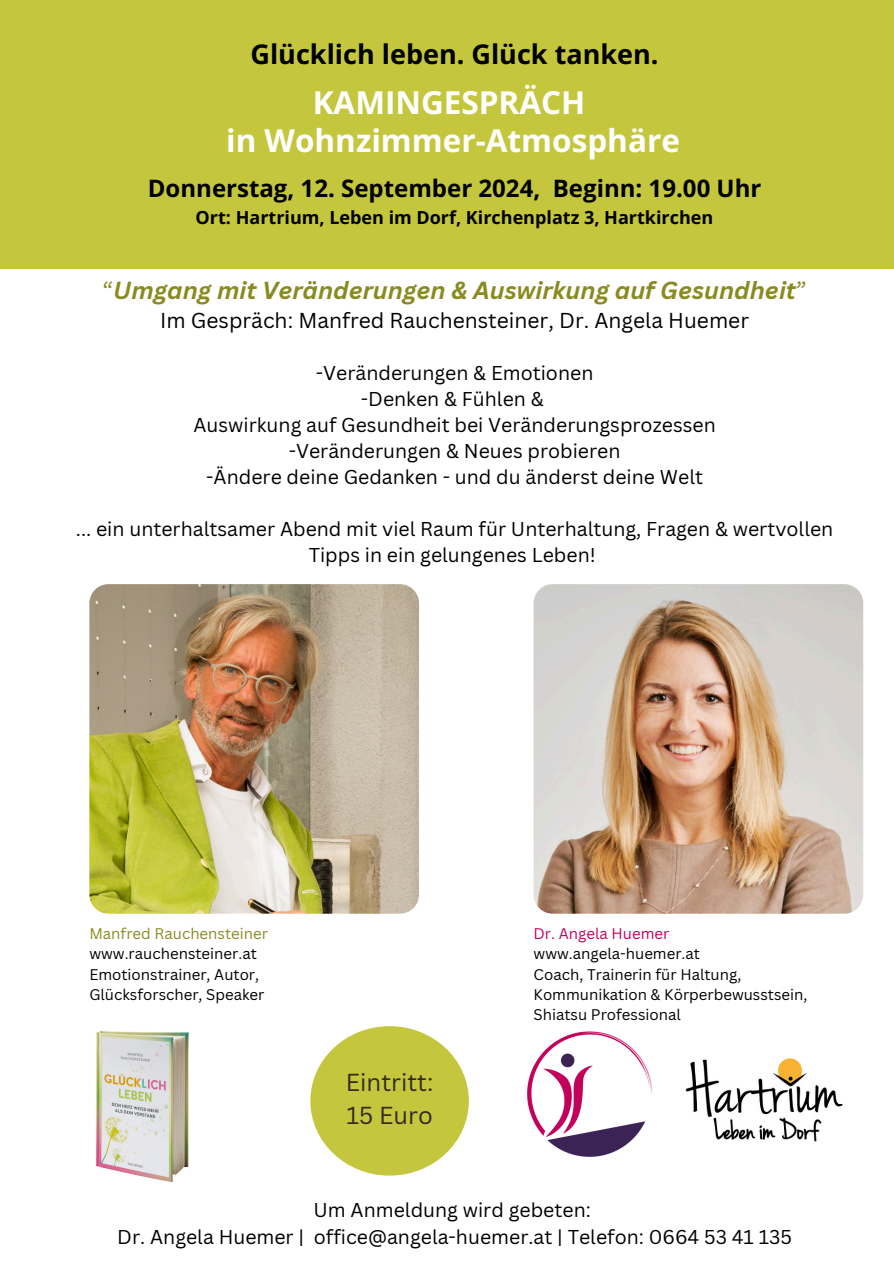
<style>
.page{position:relative;width:894px;height:1264px;background:#fff}
.page>*{position:absolute;margin:0;border:0;box-sizing:border-box;transform-origin:0 0}
.t1{font:700 31.5px/37.2px "Open Sans";color:#fff;text-align:center}
.t2{font:700 27px "Open Sans";color:#000}
.t3{font:italic 700 24px "Canva Sans";color:#898b22}
.t4{font:700 24px "Open Sans";color:#000}
.t5{font:23.85px/32.7px "Canva Sans";color:#33291e}
.t6{font:21px "Canva Sans";color:#000}
.t7{font:19.5px/25.8px "Canva Sans";color:#000;text-align:center}
.t8{font:700 18px "Open Sans";color:#000}
.t9{font:15px/20.2px "Canva Sans";color:#000}
.t10{font:15px "Canva Sans";color:#898b22}
.t11{font:15px "Canva Sans";color:#c3005c}
.s1{font-weight:400;font-style:normal}
</style>
<div class="page">
<img style="left:89px;top:584px;width:330px;height:329px;border-radius:19px">
<img style="left:685px;top:1058px;width:158px;height:84px">
<img style="left:96px;top:1031px;width:93px;height:151px">
<img style="left:527px;top:1031px;width:126px;height:126px">
<img style="left:533px;top:584px;width:330px;height:329px;border-radius:19px">
<div style="left:310px;top:1026px;width:158px;height:149px;background:#c4c73e;border-radius:50%"></div>
<div style="left:0;top:0;width:893px;height:269px;background:#c4c73e"></div>
<p class="t2" style="left:250px;top:35px;width:409px">Glücklich leben. Glück tanken.</p>
<p class="t1" style="left:226px;top:84px;width:455px">KAMINGESPRÄCH<br>in Wohnzimmer-Atmosphäre</p>
<p class="t4" style="left:148px;top:171px;width:615px">Donnerstag, 12. September 2024, Beginn: 19.00 Uhr</p>
<p class="t8" style="left:195px;top:204px;width:519px">Ort: Hartrium, Leben im Dorf, Kirchenplatz 3, Hartkirchen</p>
<h4 class="t3" style="left:102px;top:274px;width:705px"><span class="s1">“</span>Umgang mit Veränderungen &amp; Auswirkung auf Gesundheit<span class="s1">”</span></h4>
<h4 class="t6" style="left:160px;top:305px;width:590px">Im Gespräch: Manfred Rauchensteiner, Dr. Angela Huemer</h4>
<h4 class="t7" style="left:316px;top:360px;width:279px">-Veränderungen &amp; Emotionen</h4>
<p class="t7" style="left:193px;top:386px;width:523px">-Denken &amp; Fühlen &amp;<br>Auswirkung auf Gesundheit bei Veränderungsprozessen -Veränderungen &amp; Neues probieren<br>-Ändere deine Gedanken - und du änderst deine Welt</p>
<p class="t7" style="left:76px;top:515px;width:758px">... ein unterhaltsamer Abend mit viel Raum für Unterhaltung, Fragen &amp; wertvollen<br>Tipps in ein gelungenes Leben!</p>
<p class="t10" style="left:89px;top:923px;width:180px">Manfred Rauchensteiner</p>
<p class="t9" style="left:89px;top:943px;width:169px">www.rauchensteiner.at</p>
<p class="t9" style="left:89px;top:963px;width:176px">Emotionstrainer, Autor,<br>Glücksforscher, Speaker</p>
<h4 class="t5" style="left:345px;top:1065px;width:89px">Eintritt:<br>15 Euro</h4>
<p class="t11" style="left:533px;top:923px;width:137px">Dr. Angela Huemer</p>
<p class="t9" style="left:533px;top:943px;width:168px">www.angela-huemer.at</p>
<h3 class="t9" style="left:533px;top:963px;width:275px">Coach, Trainerin für Haltung,<br>Kommunikation &amp; Körperbewusstsein,<br>Shiatsu Professional</h3>
<p class="t7" style="left:117px;top:1195px;width:676px;line-height:27px">Um Anmeldung wird gebeten:<br>Dr. Angela Huemer | office@angela-huemer.at | Telefon: 0664 53 41 135</p>
</div>
